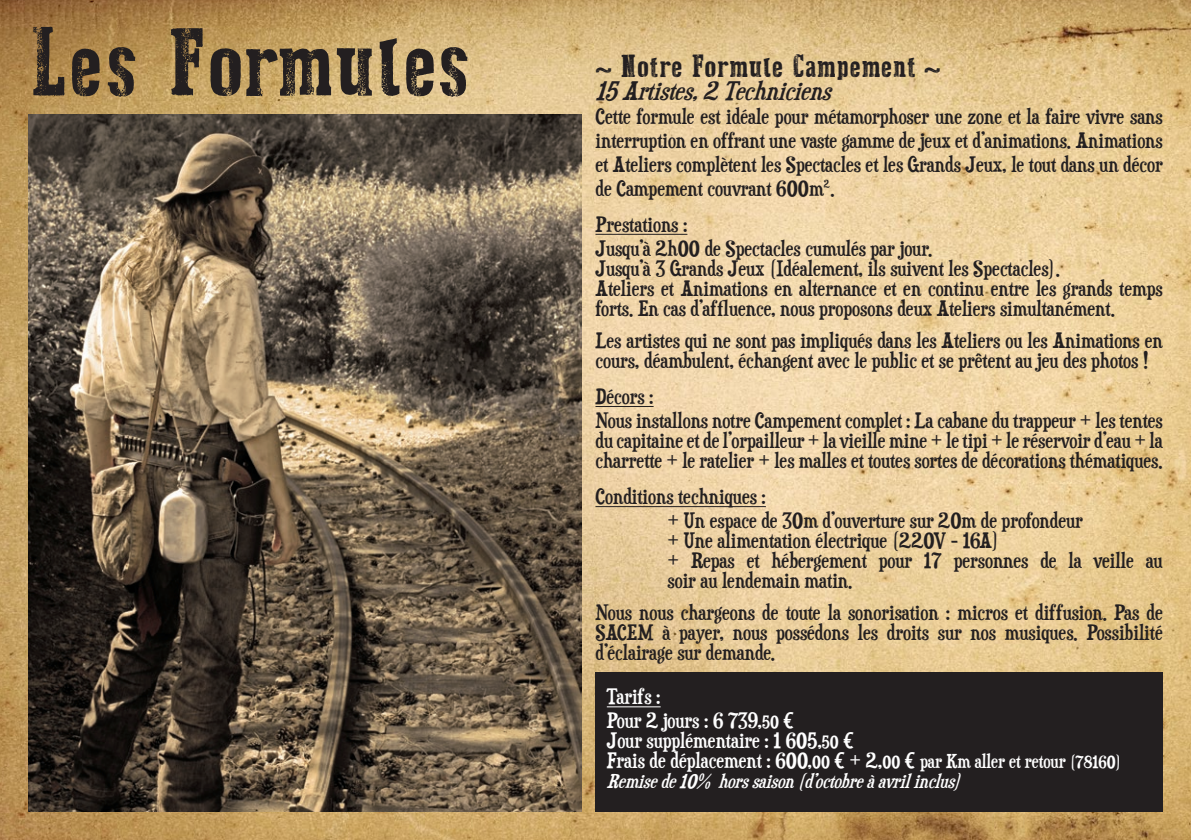
<style>
.page{position:relative;width:1191px;height:840px;background:#fff}
.page>*{position:absolute;margin:0;border:0;box-sizing:border-box;transform-origin:0 0}
.Titres_Mousquetaires{font:italic 96px "Dust West";color:#231f20}
.t1{font:italic 32px "Dust West";letter-spacing:.005em;color:#231f20}
.t2{font:italic 24px "Duality";color:#231f20}
.t3{font:20px/20px "Duality";letter-spacing:.005em;color:#231f20;text-align:justify}
.t4{font:20px "Duality";letter-spacing:.005em;color:#fff}
.t5{font:italic 18px "Duality";color:#fff}
.s1{font-size:16px}
.s2{font-size:18px}
</style>
<div class="page">
<img style="left:0;top:0;width:1191px;height:839px">
<img style="left:28px;top:114px;width:553px;height:697px">
<div style="left:595px;top:672px;width:567px;height:139px;background:#231f20"></div>
<hr style="left:595px;top:234px;width:92px;height:1px;background:#231f20">
<hr style="left:595px;top:406px;width:58px;height:1px;background:#231f20">
<hr style="left:595px;top:506px;width:171px;height:1px;background:#231f20">
<hr style="left:607px;top:706px;width:53px;height:1px;background:#fff">
<p class="Titres_Mousquetaires" style="left:28px;top:1px;width:444px">Les Formules</p>
<p class="t1" style="left:595px;top:46px;width:347px">~ Notre Formule Campement ~</p>
<p class="t2" style="left:595px;top:75px;width:244px">15Artistes,2Techniciens</p>
<p class="t3" style="left:595px;top:103px;width:568px;line-height:24px">Cette formule est idéale pour métamorphoser une zone et la faire vivre sans interruption en offrant une vaste gamme de jeux et d’animations. Animations et Ateliers complètent les Spectacles et les Grands Jeux, le tout dans un décor de Campement couvrant 600m².</p>
<p class="t3" style="left:595px;top:213px;width:93px">Prestations :</p>
<p class="t3" style="left:595px;top:237px;width:338px">Jusqu’à 2h00 de Spectacles cumulés par jour.</p>
<p class="t3" style="left:595px;top:257px;width:466px">Jusqu’à 3 Grands Jeux (Idéalement, ils suivent les Spectacles).</p>
<p class="t3" style="left:595px;top:277px;width:568px">Ateliers et Animations en alternance et en continu entre les grands temps forts. En cas d’affluence, nous proposons deux Ateliers simultanément.</p>
<p class="t3" style="left:595px;top:329px;width:569px">Les artistes qui ne sont pas impliqués dans les Ateliers ou les Animations en cours, déambulent, échangent avec le public et se prêtent au jeu des photos !</p>
<p class="t3" style="left:595px;top:385px;width:60px">Décors :</p>
<p class="t3" style="left:595px;top:409px;width:568px">Nous installons notre Campement complet : La cabane du trappeur + les tentes du capitaine et de l’orpailleur + la vieille mine + le tipi + le réservoir d’eau + la charrette + le ratelier + les malles et toutes sortes de décorations thématiques.</p>
<p class="t3" style="left:595px;top:485px;width:172px">Conditions techniques :</p>
<p class="t3" style="left:667px;top:509px;width:417px">+ Un espace de 30m d’ouverture sur 20m de profondeur</p>
<p class="t3" style="left:667px;top:529px;width:333px">+ Une alimentation électrique (220V - 16A)</p>
<p class="t3" style="left:667px;top:549px;width:496px">+ Repas et hébergement pour 17 personnes de la veille au soir au lendemain matin.</p>
<p class="t3" style="left:595px;top:601px;width:568px">Nous nous chargeons de toute la sonorisation : micros et diffusion. Pas de SACEM à payer, nous possédons les droits sur nos musiques. Possibilité d’éclairage sur demande.</p>
<p class="t4" style="left:607px;top:683px;width:55px">Tarifs :</p>
<p class="t4" style="left:607px;top:707px;width:189px">Pour 2 jours : 6 739,<span class="s1">50</span> €</p>
<p class="t4" style="left:607px;top:727px;width:248px">Jour supplémentaire : 1 605,<span class="s1">50</span> €</p>
<p class="t4" style="left:607px;top:747px;width:516px">Frais de déplacement : 600,<span class="s1">00</span> € + 2,<span class="s1">00</span> € <span class="s2">par Km aller et retour</span> <span class="s1">(78160)</span></p>
<p class="t5" style="left:607px;top:769px;width:361px">Remisede10% horssaison(d’octobreàavrilinclus)</p>
</div>
